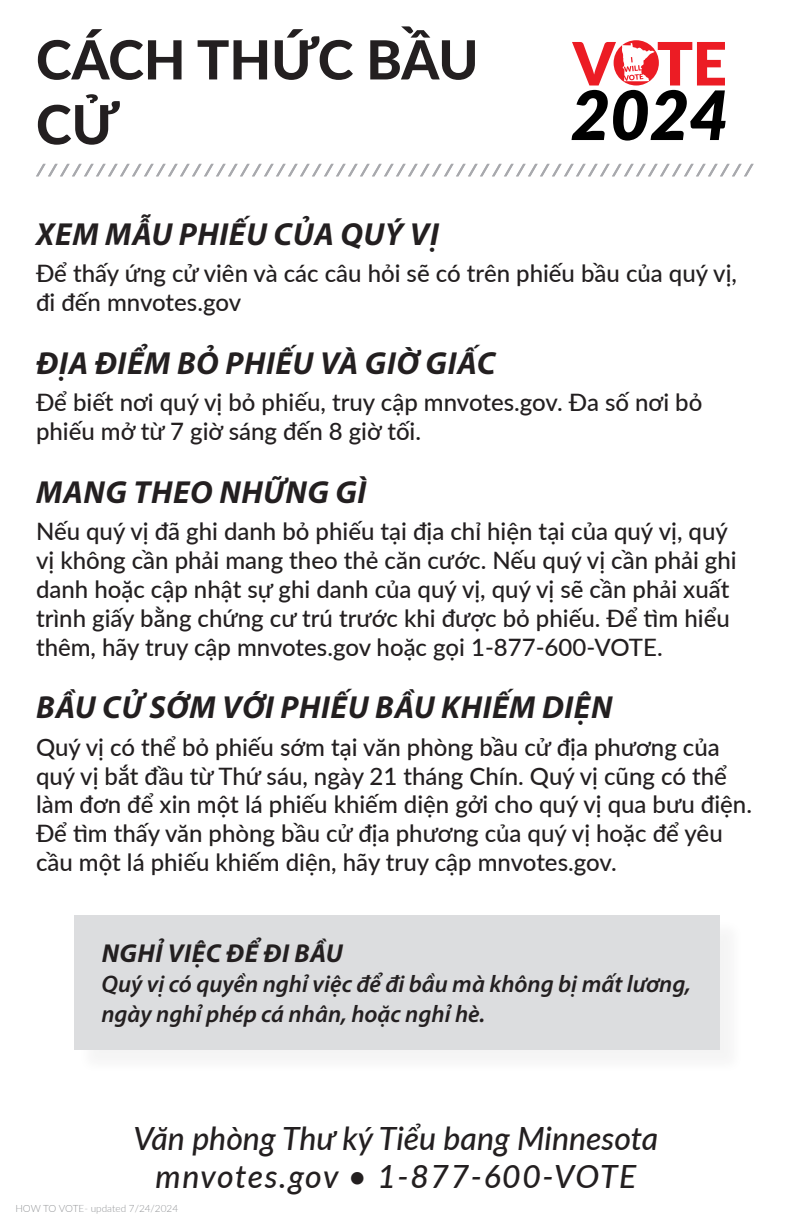
<style>
.page{position:relative;width:792px;height:1224px;background:#fff}
.page>*{position:absolute;margin:0;border:0;box-sizing:border-box;transform-origin:0 0}
.t1{font:italic 900 68.2px "Lato";color:#000}
.t2{font:800 54px/64.8px "Lato";color:#231f20}
.Heading{font:italic 700 32px "Myriad Pro";letter-spacing:.02em;color:#231f20}
.t3{font:italic 500 32px/38.4px "Lato";color:#231f20;text-align:center}
.Heading-2{font:italic 700 26px "Myriad Pro";letter-spacing:.02em;color:#231f20}
.Body{font:500 24px/28.8px "Lato";color:#231f20}
.Body-2{font:italic 600 24px/30px "Myriad Pro";color:#231f20}
.t4{font:300 10px "Lato";color:#939598}
</style>
<div class="page">
<svg style="left:572px;top:42px;width:44px;height:44px"></svg>
<div style="left:614px;top:40px;width:45px;height:46px;background:#ec1c24;border-radius:50%"></div>
<svg style="left:622px;top:42px;width:103px;height:44px"></svg>
<svg style="left:40px;top:164px;width:712px;height:12px"></svg>
<div style="left:77px;top:918px;width:668px;height:157px;background:#f8f8f8"></div>
<div style="left:74px;top:915px;width:646px;height:135px;background:#dcdddf"></div>
<p class="t2" style="left:36px;top:25px;width:444px">CÁCH THỨC BẦU<br>CỬ</p>
<p class="t1" style="left:571px;top:64px;width:160px">2024</p>
<p class="Heading" style="left:36px;top:213px;width:404px">XEM MẪU PHIẾU CỦA QUÝ VỊ</p>
<p class="Body" style="left:36px;top:258px;width:703px">Để thấy ứng cử viên và các câu hỏi sẽ có trên phiếu bầu của quý vị, đi đến mnvotes.gov</p>
<p class="Heading" style="left:36px;top:342px;width:461px">ĐỊA ĐIỂM BỎ PHIẾU VÀ GIỜ GIẤC</p>
<p class="Body" style="left:36px;top:387px;width:668px">Để biết nơi quý vị bỏ phiếu, truy cập mnvotes.gov. Đa số nơi bỏ phiếu mở từ 7 giờ sáng đến 8 giờ tối.</p>
<p class="Heading" style="left:36px;top:471px;width:332px">MANG THEO NHỮNG GÌ</p>
<p class="Body" style="left:36px;top:516px;width:702px">Nếu quý vị đã ghi danh bỏ phiếu tại địa chỉ hiện tại của quý vị, quý vị không cần phải mang theo thẻ căn cước. Nếu quý vị cần phải ghi danh hoặc cập nhật sự ghi danh của quý vị, quý vị sẽ cần phải xuất trình giấy bằng chứng cư trú trước khi được bỏ phiếu. Để tìm hiểu thêm, hãy truy cập mnvotes.gov hoặc gọi 1-877-600-VOTE.</p>
<p class="Heading" style="left:36px;top:686px;width:578px">BẦU CỬ SỚM VỚI PHIẾU BẦU KHIẾM DIỆN</p>
<p class="Body" style="left:36px;top:732px;width:718px">Quý vị có thể bỏ phiếu sớm tại văn phòng bầu cử địa phương của quý vị bắt đầu từ Thứ sáu, ngày 21 tháng Chín. Quý vị cũng có thể làm đơn để xin một lá phiếu khiếm diện gởi cho quý vị qua bưu điện.<br>Để tìm thấy văn phòng bầu cử địa phương của quý vị hoặc để yêu cầu một lá phiếu khiếm diện, hãy truy cập mnvotes.gov.</p>
<p class="Heading-2" style="left:102px;top:936px;width:243px">NGHỈ VIỆC ĐỂ ĐI BẦU</p>
<p class="Body-2" style="left:101px;top:968px;width:591px">Quý vị có quyền nghỉ việc để đi bầu mà không bị mất lương, ngày nghỉ phép cá nhân, hoặc nghỉ hè.</p>
<p class="t3" style="left:134px;top:1118px;width:526px">Văn phòng Thư ký Tiểu bang Minnesota mnvotes.gov • 1-877-600-VOTE</p>
<p class="t4" style="left:15px;top:1202px;width:164px">HOW TO VOTE- updated 7/24/2024</p>
</div>
